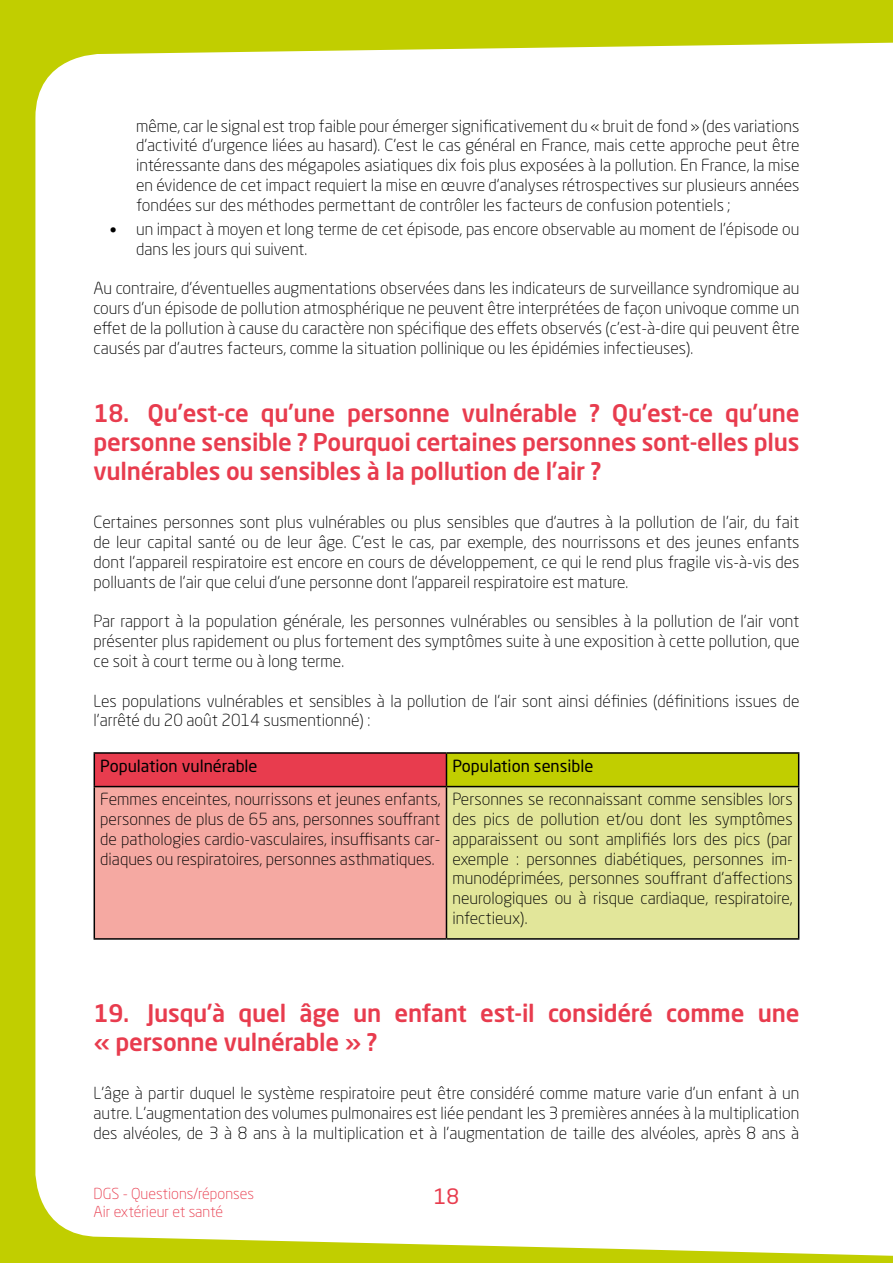
<style>
.page{position:relative;width:893px;height:1263px;background:#c1ce00}
.page>*{position:absolute;margin:0;border:0;box-sizing:border-box;transform-origin:0 0}
.t1{font:500 24px/28.8px "Neo Sans Std";letter-spacing:-.01em;color:#e83c4e;text-align:justify}
.t2{font:21px "Neo Sans Std";color:#e83c4e}
.t3{font:300 16.5px/19.8px "Neo Sans Std";color:#000;text-align:justify}
.t4{font:16.5px "Neo Sans Std";color:#000}
.t5{font:300 15px "Neo Sans Std";color:#e83c4e}
.s1{font-family:"Calibri";font-weight:400}
</style>
<div class="page">
<div style="left:35px;top:42px;width:858px;height:1214px;background:#fff"></div>
<div style="left:94px;top:753px;width:352px;height:33px;background:#e83c4e"></div>
<div style="left:446px;top:753px;width:353px;height:33px;background:#c1ce00"></div>
<div style="left:94px;top:786px;width:352px;height:153px;background:#f5a9a2"></div>
<div style="left:446px;top:786px;width:353px;height:153px;background:#e2e69a"></div>
<hr style="left:94px;top:752px;width:352px;height:2px;background:#000">
<hr style="left:94px;top:754px;width:1px;height:32px;background:#000">
<hr style="left:446px;top:752px;width:353px;height:2px;background:#000">
<hr style="left:446px;top:754px;width:1px;height:32px;background:#000">
<hr style="left:798px;top:754px;width:1px;height:32px;background:#000">
<hr style="left:94px;top:786px;width:352px;height:1px;background:#000">
<hr style="left:94px;top:787px;width:1px;height:151px;background:#000">
<hr style="left:446px;top:786px;width:353px;height:1px;background:#000">
<hr style="left:446px;top:787px;width:1px;height:151px;background:#000">
<hr style="left:798px;top:787px;width:1px;height:151px;background:#000">
<hr style="left:94px;top:938px;width:352px;height:2px;background:#000">
<hr style="left:446px;top:938px;width:353px;height:2px;background:#000">
<p class="t3" style="left:136px;top:116px;width:665px">même, car le signal est trop faible pour émerger significativement du « bruit de fond » (des variations d’activité d’urgence liées au hasard). C’est le cas général en France, mais cette approche peut être intéressante dans des mégapoles asiatiques dix fois plus exposées à la pollution. En France, la mise en évidence de cet impact requiert la mise en œuvre d’analyses rétrospectives sur plusieurs années fondées sur des méthodes permettant de contrôler les facteurs de confusion potentiels ;</p>
<p class="t3" style="left:136px;top:219px;width:665px;text-indent:-27px"><span class="s1">•</span> un impact à moyen et long terme de cet épisode, pas encore observable au moment de l’épisode ou dans les jours qui suivent.</p>
<p class="t3" style="left:94px;top:278px;width:707px">Au contraire, d’éventuelles augmentations observées dans les indicateurs de surveillance syndromique au cours d’un épisode de pollution atmosphérique ne peuvent être interprétées de façon univoque comme un effet de la pollution à cause du caractère non spécifique des effets observés (c’est-à-dire qui peuvent être causés par d’autres facteurs, comme la situation pollinique ou les épidémies infectieuses).</p>
<h1 class="t1" style="left:94px;top:398px;width:707px">18. Qu’est-ce qu’une personne vulnérable ? Qu’est-ce qu’une personne sensible ? Pourquoi certaines personnes sont-elles plus vulnérables ou sensibles à la pollution de l’air ?</h1>
<p class="t3" style="left:94px;top:512px;width:707px">Certaines personnes sont plus vulnérables ou plus sensibles que d’autres à la pollution de l’air, du fait de leur capital santé ou de leur âge. C’est le cas, par exemple, des nourrissons et des jeunes enfants dont l’appareil respiratoire est encore en cours de développement, ce qui le rend plus fragile vis-à-vis des polluants de l’air que celui d’une personne dont l’appareil respiratoire est mature.</p>
<p class="t3" style="left:94px;top:611px;width:707px">Par rapport à la population générale, les personnes vulnérables ou sensibles à la pollution de l’air vont présenter plus rapidement ou plus fortement des symptômes suite à une exposition à cette pollution, que ce soit à court terme ou à long terme.</p>
<p class="t3" style="left:94px;top:690px;width:707px">Les populations vulnérables et sensibles à la pollution de l’air sont ainsi définies (définitions issues de l’arrêté du 20 août 2014 susmentionné) :</p>
<p class="t4" style="left:100px;top:755px;width:159px">Population vulnérable</p>
<p class="t4" style="left:452px;top:755px;width:143px">Population sensible</p>
<p class="t3" style="left:100px;top:789px;width:342px">Femmes enceintes, nourrissons et jeunes enfants, personnes de plus de 65 ans, personnes souffrant de pathologies cardio-vasculaires, insuffisants car&shy;diaques ou respiratoires, personnes asthmatiques.</p>
<p class="t3" style="left:452px;top:789px;width:342px">Personnes se reconnaissant comme sensibles lors des pics de pollution et/ou dont les symptômes apparaissent ou sont amplifiés lors des pics (par exemple : personnes diabétiques, personnes im&shy;munodéprimées, personnes souffrant d’affections neurologiques ou à risque cardiaque, respiratoire, infectieux).</p>
<h1 class="t1" style="left:94px;top:998px;width:707px">19. Jusqu’à quel âge un enfant est-il considéré comme une « personne vulnérable » ?</h1>
<p class="t3" style="left:94px;top:1083px;width:707px">L’âge à partir duquel le système respiratoire peut être considéré comme mature varie d’un enfant à un autre. L’augmentation des volumes pulmonaires est liée pendant les 3 premières années à la multiplication des alvéoles, de 3 à 8 ans à la multiplication et à l’augmentation de taille des alvéoles, après 8 ans à</p>
<p class="t5" style="left:94px;top:1185px;width:162px">DGS - Questions/réponses</p>
<p class="t2" style="left:434px;top:1183px;width:27px">18</p>
<p class="t5" style="left:94px;top:1203px;width:131px">Air extérieur et santé</p>
</div>
